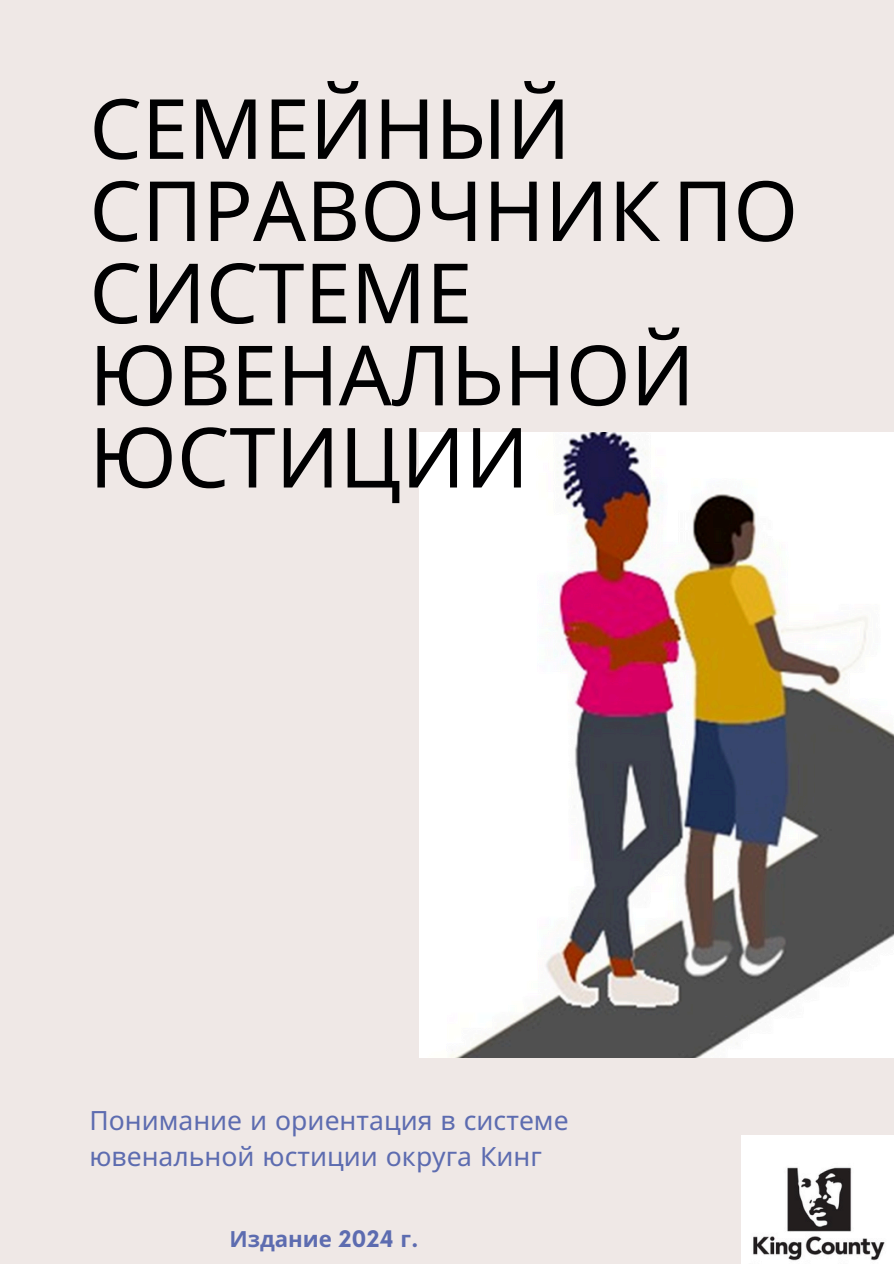
<style>
.page{position:relative;width:894px;height:1264px;background:#fff}
.page>*{position:absolute;margin:0;border:0;box-sizing:border-box;transform-origin:0 0}
.t1{font:83.1px/82.2px "Noto Sans";color:#000001}
.t2{font:26.55px/36px "Noto Sans";color:#5d6cb0}
.t3{font:700 22.2px "Noto Sans";color:#5d6cb0}
.s1{font-family:"Now"}
</style>
<div class="page">
<div style="left:0;top:0;width:893px;height:1263px;background:#efe8e6"></div>
<img style="left:419px;top:433px;width:474px;height:624px">
<img style="left:741px;top:1135px;width:152px;height:128px">
<h1 class="t1" style="left:89px;top:85px;width:710px">СЕМЕЙНЫЙ<br>СПРАВОЧНИК ПО<br>СИСТЕМЕ<br>ЮВЕНАЛЬНОЙ<br>ЮСТИЦИИ</h1>
<p class="t2" style="left:89px;top:1101px;width:480px">Понимание и ориентация в системе ювенальной юстиции округа Кинг</p>
<p class="t3" style="left:229px;top:1223px;width:191px">Издание <span class="s1">2024</span> г<span class="s1">.</span></p>
</div>
